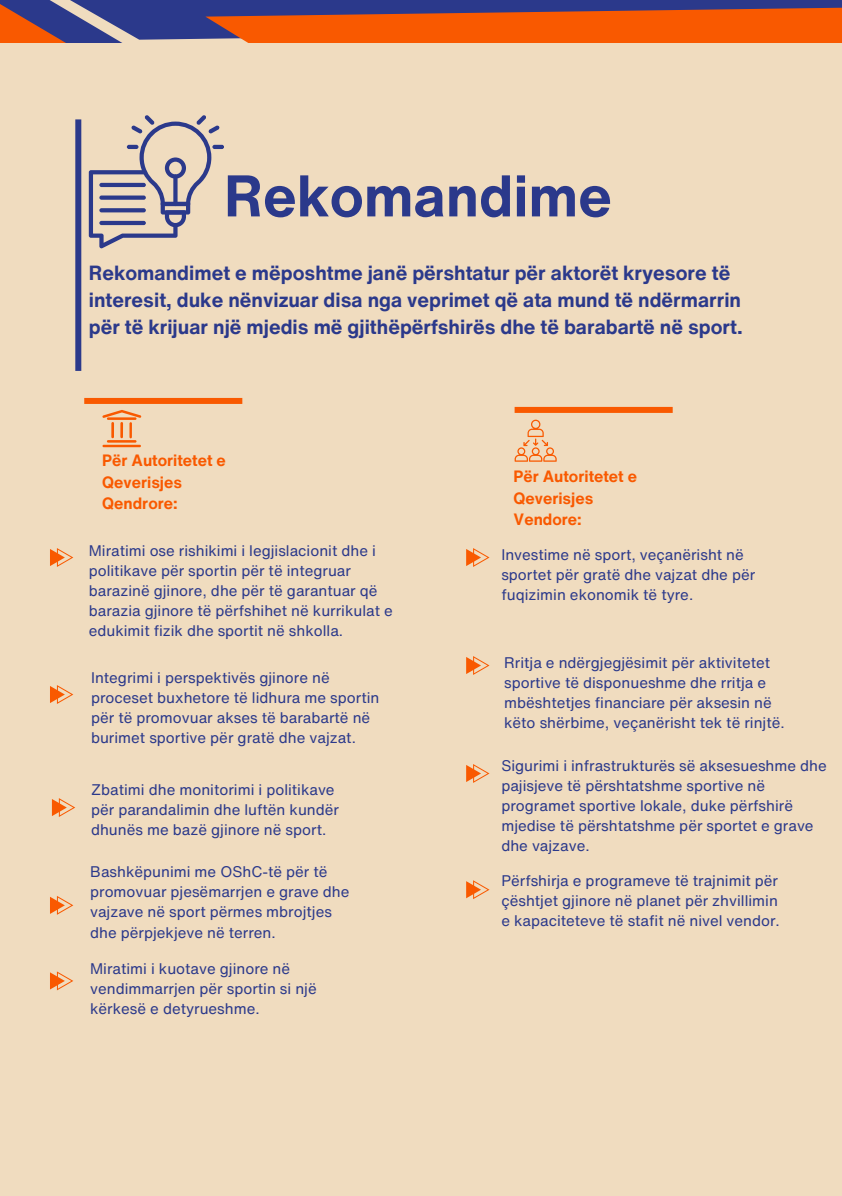
<style>
.page{position:relative;width:842px;height:1196px;background:#fff}
.page>*{position:absolute;margin:0;border:0;box-sizing:border-box;transform-origin:0 0}
.t1{font:700 57.6px "Helvetica Now Text";color:#2b398b}
.t2{font:700 20px/27px "Helvetica Now Text";color:#2b398b}
.t3{font:700 16px/21.4px "Helvetica Now Text";color:#f95900}
.t4{font:15px/20px "Helvetica Now Text";color:#2b398b}
</style>
<div class="page">
<div style="left:0;top:0;width:842px;height:1195px;background:#f0dcbf"></div>
<div style="left:75px;top:119px;width:6px;height:252px;background:#2b398b"></div>
<svg style="left:89px;top:115px;width:131px;height:133px"></svg>
<hr style="left:212px;top:145px;width:12px;height:4px;background:#2b398b;border-radius:2px">
<div style="left:514px;top:407px;width:158px;height:6px;background:#f95900"></div>
<svg style="left:514px;top:419px;width:42px;height:42px"></svg>
<div style="left:84px;top:398px;width:158px;height:6px;background:#f95900"></div>
<hr style="left:107px;top:440px;width:29px;height:2px;background:#f95900">
<hr style="left:107px;top:417px;width:29px;height:3px;background:#f95900">
<hr style="left:102px;top:445px;width:39px;height:2px;background:#f95900">
<hr style="left:111px;top:422px;width:3px;height:16px;background:#f95900">
<hr style="left:120px;top:422px;width:3px;height:16px;background:#f95900">
<hr style="left:129px;top:422px;width:3px;height:16px;background:#f95900">
<svg style="left:102px;top:410px;width:39px;height:8px"></svg>
<svg style="left:50px;top:548px;width:23px;height:19px"></svg>
<svg style="left:50px;top:685px;width:23px;height:19px"></svg>
<svg style="left:52px;top:798px;width:23px;height:19px"></svg>
<svg style="left:50px;top:896px;width:23px;height:18px"></svg>
<svg style="left:50px;top:971px;width:23px;height:19px"></svg>
<svg style="left:466px;top:548px;width:23px;height:19px"></svg>
<svg style="left:466px;top:656px;width:23px;height:19px"></svg>
<svg style="left:466px;top:764px;width:23px;height:19px"></svg>
<svg style="left:466px;top:880px;width:23px;height:19px"></svg>
<svg style="left:0;top:0;width:842px;height:42px;background:#a4503f"></svg>
<p class="t1" style="left:224px;top:152px;width:389px">Rekomandime</p>
<p class="t2" style="left:89px;top:259px;width:655px">Rekomandimet e mëposhtme janë përshtatur për aktorët kryesore të interesit, duke nënvizuar disa nga veprimet që ata mund të ndërmarrin për të krijuar një mjedis më gjithëpërfshirës dhe të barabartë në sport.</p>
<h1 class="t3" style="left:102px;top:449px;width:125px">Për Autoritetet e<br>Qeverisjes<br>Qendrore:</h1>
<h2 class="t4" style="left:89px;top:540px;width:305px">Miratimi ose rishikimi i legjislacionit dhe i politikave për sportin për të integruar barazinë gjinore, dhe për të garantuar që barazia gjinore të përfshihet në kurrikulat e edukimit fizik dhe sportit në shkolla.</h2>
<p class="t4" style="left:91px;top:667px;width:290px">Integrimi i perspektivës gjinore në proceset buxhetore të lidhura me sportin për të promovuar akses të barabartë në burimet sportive për gratë dhe vajzat.</p>
<h3 class="t4" style="left:91px;top:779px;width:249px">Zbatimi dhe monitorimi i politikave për parandalimin dhe luftën kundër dhunës me bazë gjinore në sport.</h3>
<p class="t4" style="left:90px;top:861px;width:261px">Bashkëpunimi me OShC-të për të promovuar pjesëmarrjen e grave dhe vajzave në sport përmes mbrojtjes dhe përpjekjeve në terren.</p>
<p class="t4" style="left:90px;top:958px;width:228px">Miratimi i kuotave gjinore në vendimmarrjen për sportin si një kërkesë e detyrueshme.</p>
<p class="t3" style="left:513px;top:465px;width:125px">Për Autoritetet e<br>Qeverisjes<br>Vendore:</p>
<p class="t4" style="left:501px;top:544px;width:255px">Investime në sport, veçanërisht në sportet për gratë dhe vajzat dhe për fuqizimin ekonomik të tyre.</p>
<p class="t4" style="left:504px;top:652px;width:282px">Rritja e ndërgjegjësimit për aktivitetet sportive të disponueshme dhe rritja e mbështetjes financiare për aksesin në këto shërbime, veçanërisht tek të rinjtë.</p>
<p class="t4" style="left:501px;top:755px;width:327px">Sigurimi i infrastrukturës së aksesueshme dhe pajisjeve të përshtatshme sportive në programet sportive lokale, duke përfshirë mjedise të përshtatshme për sportet e grave dhe vajzave.</p>
<p class="t4" style="left:501px;top:870px;width:280px">Përfshirja e programeve të trajnimit për çështjet gjinore në planet për zhvillimin e kapaciteteve të stafit në nivel vendor.</p>
</div>
